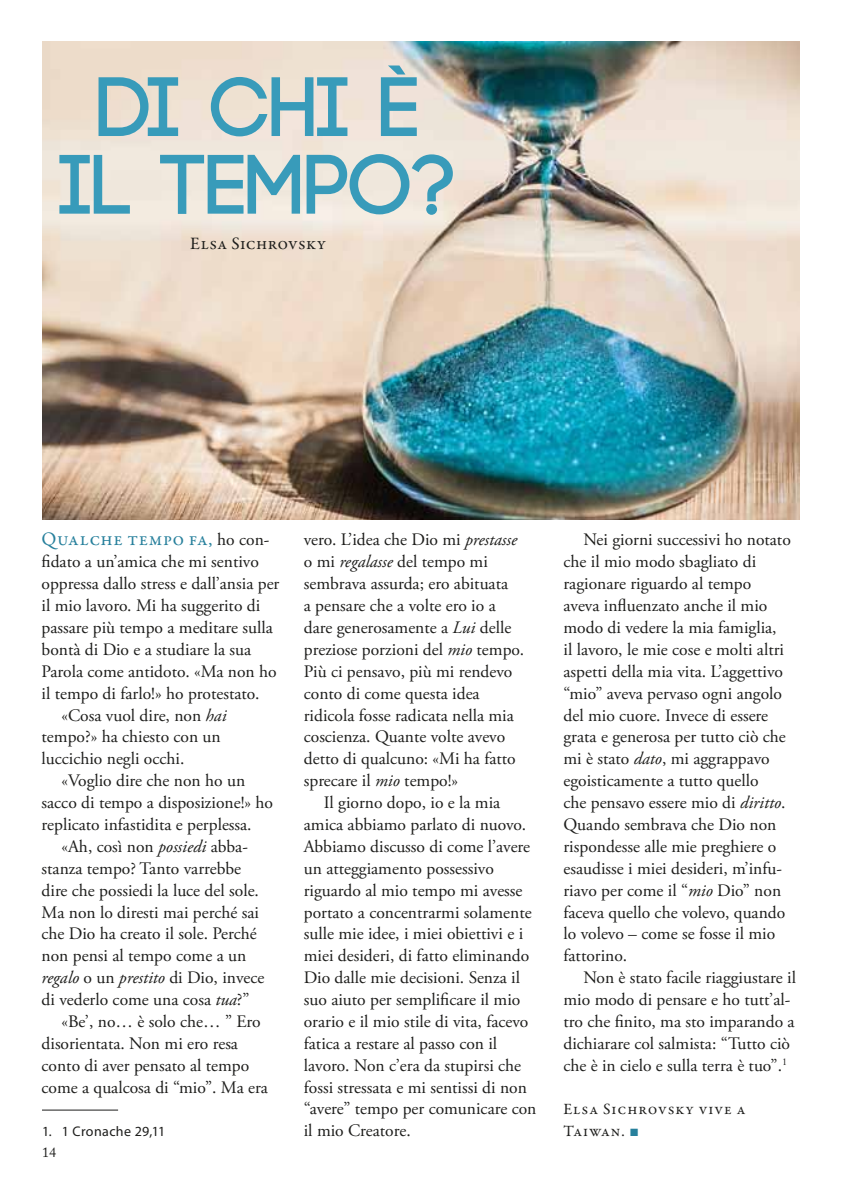
<style>
.page{position:relative;width:844px;height:1191px;background:#fff}
.page>*{position:absolute;margin:0;border:0;box-sizing:border-box;transform-origin:0 0}
.t1{font:700 84px/77.7px "Code";color:#389bba;text-align:center}
.t2{font:19.25px "Garamond Premr Pro";letter-spacing:.02em;color:#27809c}
.t3{font:17.5px/21.9px "Adobe Garamond Pro";color:#1d1d1b}
.t4{font:17.5px "Garamond Premr Pro";letter-spacing:.02em;color:#1d1d1b}
.t5{font:15.75px "Garamond Premr Pro";letter-spacing:.06em;color:#1d1d1b}
.t6{font:14px "Myriad Pro";letter-spacing:.025em;color:#1d1d1b}
.t7{font:14px "Adobe Caslon Pro";color:#1d1d1b}
.s1{font-family:"Adobe Garamond Pro";font-size:17.5px;color:#1d1d1b}
.s2{font-style:italic}
.s3{font-family:"Arial";color:#27809c}
</style>
<div class="page">
<img style="left:42px;top:42px;width:757px;height:478px">
<hr style="left:42px;top:1109px;width:76px;height:1px;background:#1d1d1b">
<h1 class="t1" style="left:60px;top:71px;width:398px">DI CHI È<br>IL TEMPO?</h1>
<p class="t4" style="left:190px;top:233px;width:137px">Elsa Sichrovsky</p>
<p class="t2" style="left:42px;top:528px;width:229px">Qualche tempo fa, <span class="s1">ho con-</span></p>
<p class="t3" style="left:42px;top:551px;width:219px">fidato a un’amica che mi sentivo</p>
<p class="t3" style="left:42px;top:573px;width:239px">oppressa dallo stress e dall’ansia per</p>
<p class="t3" style="left:42px;top:595px;width:220px">il mio lavoro. Mi ha suggerito di</p>
<p class="t3" style="left:42px;top:617px;width:233px">passare più tempo a meditare sulla</p>
<p class="t3" style="left:42px;top:639px;width:211px">bontà di Dio e a studiare la sua</p>
<p class="t3" style="left:42px;top:661px;width:236px">Parola come antidoto. «Ma non ho</p>
<p class="t3" style="left:42px;top:683px;width:219px">il tempo di farlo!» ho protestato.</p>
<p class="t3" style="left:61px;top:704px;width:167px">«Cosa vuol dire, non <span class="s2">hai</span></p>
<p class="t3" style="left:42px;top:726px;width:181px">tempo?» ha chiesto con un</p>
<p class="t3" style="left:42px;top:748px;width:144px">luccichio negli occhi.</p>
<p class="t3" style="left:61px;top:770px;width:185px">«Voglio dire che non ho un</p>
<p class="t3" style="left:42px;top:792px;width:233px">sacco di tempo a disposizione!» ho</p>
<p class="t3" style="left:42px;top:814px;width:211px">replicato infastidita e perplessa.</p>
<p class="t3" style="left:61px;top:836px;width:188px">«Ah, così non <span class="s2">possiedi</span> abba-</p>
<p class="t3" style="left:42px;top:858px;width:201px">stanza tempo? Tanto varrebbe</p>
<p class="t3" style="left:42px;top:879px;width:219px">dire che possiedi la luce del sole.</p>
<p class="t3" style="left:42px;top:901px;width:219px">Ma non lo diresti mai perché sai</p>
<p class="t3" style="left:42px;top:923px;width:217px">che Dio ha creato il sole. Perché</p>
<p class="t3" style="left:42px;top:945px;width:206px">non pensi al tempo come a un</p>
<p class="t3" style="left:42px;top:967px;width:224px"><span class="s2">regalo</span> o un <span class="s2">prestito</span> di Dio, invece</p>
<p class="t3" style="left:42px;top:989px;width:209px">di vederlo come una cosa <span class="s2">tua</span>?”</p>
<p class="t3" style="left:61px;top:1011px;width:201px">«Be’, no… è solo che… ” Ero</p>
<p class="t3" style="left:42px;top:1033px;width:198px">disorientata. Non mi ero resa</p>
<p class="t3" style="left:42px;top:1054px;width:209px">conto di aver pensato al tempo</p>
<p class="t3" style="left:42px;top:1076px;width:228px">come a qualcosa di “mio”. Ma era</p>
<p class="t3" style="left:304px;top:529px;width:222px">vero. L’idea che Dio mi <span class="s2">prestasse </span>o mi <span class="s2">regalasse</span> del tempo mi sembrava assurda; ero abituata<br>a pensare che a volte ero io a dare generosamente a <span class="s2">Lui</span> delle preziose porzioni del <span class="s2">mio</span> tempo.<br>Più ci pensavo, più mi rendevo conto di come questa idea ridicola fosse radicata nella mia coscienza. Quante volte avevo detto di qualcuno: «Mi ha fatto sprecare il <span class="s2">mio</span> tempo!»</p>
<p class="t3" style="left:304px;top:792px;width:234px;text-indent:20px">Il giorno dopo, io e la mia amica abbiamo parlato di nuovo.<br>Abbiamo discusso di come l’avere un atteggiamento possessivo riguardo al mio tempo mi avesse portato a concentrarmi solamente sulle mie idee, i miei obiettivi e i miei desideri, di fatto eliminando<br>Dio dalle mie decisioni. Senza il suo aiuto per semplificare il mio orario e il mio stile di vita, facevo fatica a restare al passo con il lavoro. Non c’era da stupirsi che fossi stressata e mi sentissi di non “avere” tempo per comunicare con il mio Creatore.</p>
<p class="t3" style="left:563px;top:529px;width:229px;text-indent:20px">Nei giorni successivi ho notato che il mio modo sbagliato di ragionare riguardo al tempo aveva influenzato anche il mio modo di vedere la mia famiglia,<br>il lavoro, le mie cose e molti altri aspetti della mia vita. L’aggettivo “mio” aveva pervaso ogni angolo del mio cuore. Invece di essere grata e generosa per tutto ciò che mi è stato <span class="s2">dato</span>, mi aggrappavo egoisticamente a tutto quello<br>che pensavo essere mio di <span class="s2">diritto</span>.<br>Quando sembrava che Dio non rispondesse alle mie preghiere o esaudisse i miei desideri, m’infu&shy;riavo per come il “<span class="s2">mio</span> Dio” non faceva quello che volevo, quando lo volevo – come se fosse il mio fattorino.</p>
<p class="t3" style="left:563px;top:967px;width:234px;text-indent:20px">Non è stato facile riaggiustare il mio modo di pensare e ho tutt’al&shy;tro che finito, ma sto imparando a dichiarare col salmista: “Tutto ciò che è in cielo e sulla terra è tuo”.<sup>1</sup></p>
<p class="t5" style="left:563px;top:1100px;width:183px">Elsa Sichrovsky vive a</p>
<p class="t6" style="left:42px;top:1123px;width:125px">1. 1 Cronache 29,11</p>
<p class="t5" style="left:563px;top:1121px;width:77px">Taiwan. <span class="s3">■</span></p>
<p class="t7" style="left:42px;top:1144px;width:15px">14</p>
</div>
